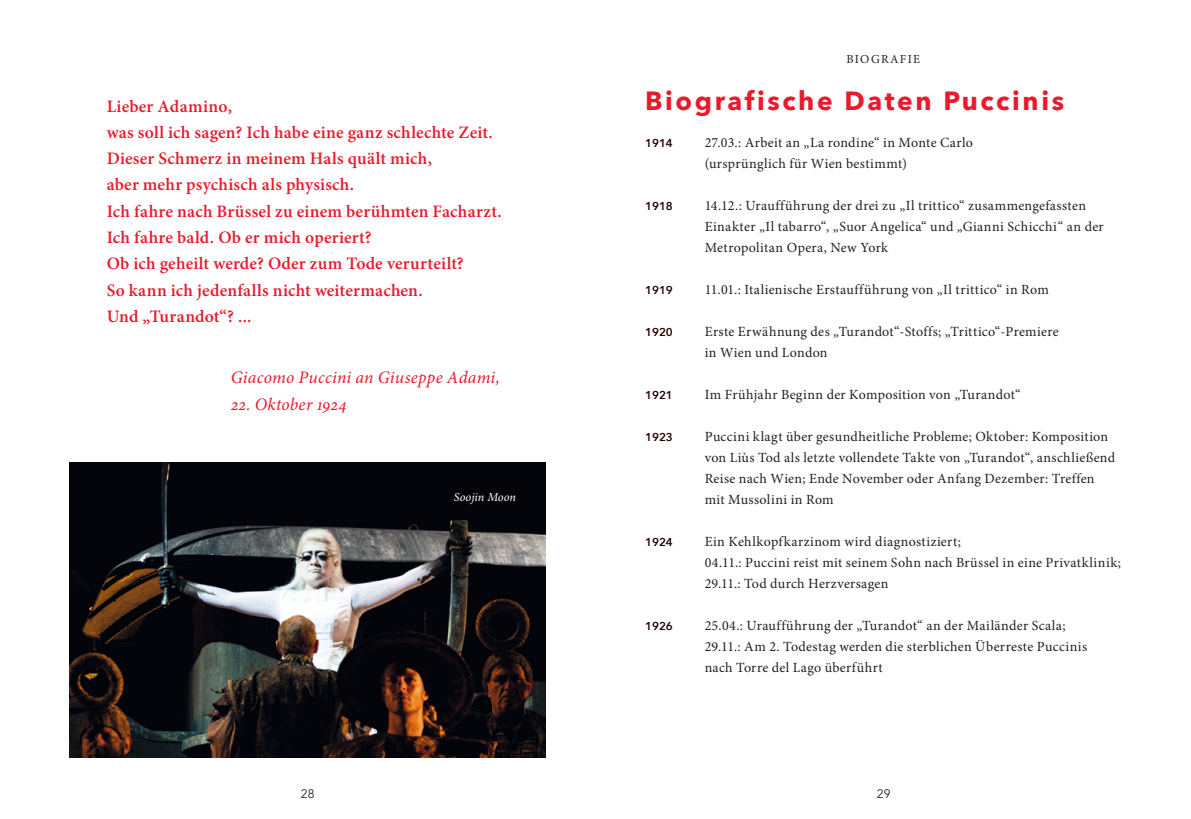
<style>
.page{position:relative;width:1191px;height:819px;background:#fff}
.page>*{position:absolute;margin:0;border:0;box-sizing:border-box;transform-origin:0 0}
.t1{font:700 26.25px "Avenir Next";letter-spacing:.1em;color:#e91a2c}
.t2{font:600 17.5px/26.2px "Minion Pro";letter-spacing:.015em;color:#e91a2c}
.t3{font:italic 17.5px "Minion Pro";letter-spacing:.01em;color:#e91a2c}
.t4{font:14px/21px "Minion Pro";letter-spacing:.025em;color:#231f20}
.t5{font:italic 12.25px "Minion Pro";color:#fff}
.t6{font:12.25px "Minion Pro";letter-spacing:.11em;color:#231f20}
.t7{font:12.25px "Avenir";color:#231f20}
.t8{font:600 11.38px "Avenir Next";color:#220001}
</style>
<div class="page">
<img style="left:69px;top:462px;width:477px;height:295px">
<p class="t2" style="left:107px;top:93px;width:396px">Lieber Adamino,<br>was soll ich sagen? Ich habe eine ganz schlechte Zeit.<br>Dieser Schmerz in meinem Hals quält mich,<br>aber mehr psychisch als physisch.<br>Ich fahre nach Brüssel zu einem berühmten Facharzt.<br>Ich fahre bald. Ob er mich operiert?<br>Ob ich geheilt werde? Oder zum Tode verurteilt?<br>So kann ich jedenfalls nicht weitermachen.<br>Und „Turandot“? ...</p>
<p class="t3" style="left:231px;top:366px;width:271px">Giacomo Puccini an Giuseppe Adami,</p>
<p class="t3" style="left:231px;top:392px;width:118px">22. Oktober 1924</p>
<p class="t5" style="left:454px;top:488px;width:64px">Soojin Moon</p>
<p class="t6" style="left:846px;top:51px;width:75px">BIOGRAFIE</p>
<h1 class="t1" style="left:645px;top:78px;width:420px">Biografische Daten Puccinis</h1>
<p class="t8" style="left:645px;top:133px;width:29px">1914</p>
<p class="t4" style="left:704px;top:132px;width:270px">27.03.: Arbeit an „La rondine“ in Monte Carlo (ursprünglich für Wien bestimmt)</p>
<p class="t8" style="left:645px;top:196px;width:29px">1918</p>
<p class="t4" style="left:704px;top:195px;width:400px">14.12.: Uraufführung der drei zu „Il trittico“ zusammengefassten<br>Einakter „Il tabarro“, „Suor Angelica“ und „Gianni Schicchi“ an der<br>Metropolitan Opera, New York</p>
<p class="t8" style="left:645px;top:280px;width:29px">1919</p>
<p class="t4" style="left:704px;top:279px;width:345px">11.01.: Italienische Erstaufführung von „Il trittico“ in Rom</p>
<p class="t8" style="left:645px;top:322px;width:29px">1920</p>
<p class="t4" style="left:704px;top:321px;width:355px">Erste Erwähnung des „Turandot“-Stoffs; „Trittico“-Premiere in Wien und London</p>
<p class="t8" style="left:645px;top:385px;width:29px">1921</p>
<p class="t4" style="left:704px;top:384px;width:317px">Im Frühjahr Beginn der Komposition von „Turandot“</p>
<p class="t8" style="left:645px;top:427px;width:29px">1923</p>
<p class="t4" style="left:704px;top:426px;width:412px">Puccini klagt über gesundheitliche Probleme; Oktober: Komposition von Liùs Tod als letzte vollendete Takte von „Turandot“, anschließend Reise nach Wien; Ende November oder Anfang Dezember: Treffen mit Mussolini in Rom</p>
<p class="t8" style="left:645px;top:532px;width:29px">1924</p>
<p class="t4" style="left:704px;top:531px;width:418px">Ein Kehlkopfkarzinom wird diagnostiziert;<br>04.11.: Puccini reist mit seinem Sohn nach Brüssel in eine Privatklinik;<br>29.11.: Tod durch Herzversagen</p>
<p class="t8" style="left:645px;top:616px;width:29px">1926</p>
<p class="t4" style="left:704px;top:615px;width:384px">25.04.: Uraufführung der „Turandot“ an der Mailänder Scala;<br>29.11.: Am 2. Todestag werden die sterblichen Überreste Puccinis nach Torre del Lago überführt</p>
<p class="t7" style="left:301px;top:786px;width:15px">28</p>
<p class="t7" style="left:877px;top:786px;width:15px">29</p>
</div>
